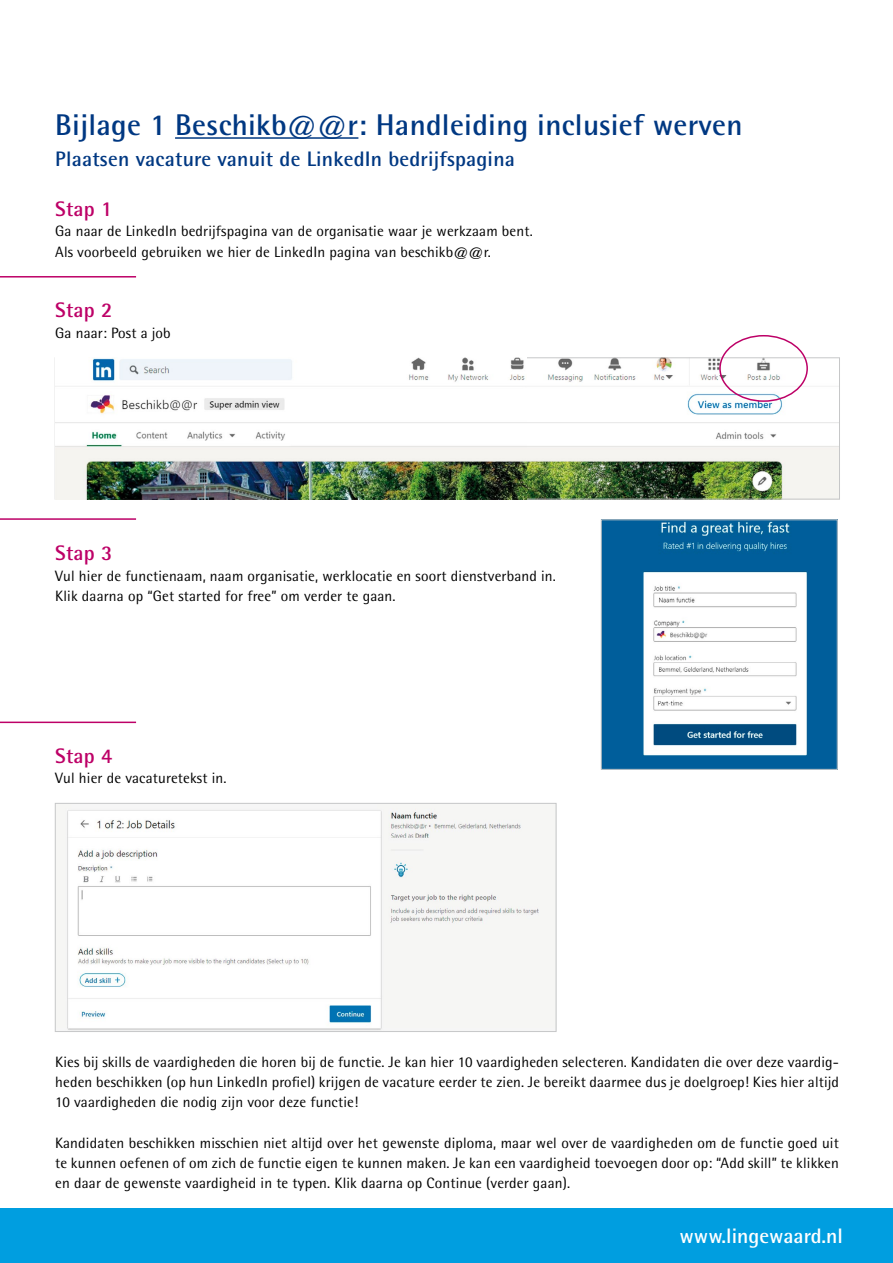
<style>
.page{position:relative;width:893px;height:1263px;background:#fff}
.page>*{position:absolute;margin:0;border:0;box-sizing:border-box;transform-origin:0 0}
.Grote_kop_Roze{font:700 30px "Rotis Semi Sans";letter-spacing:.01em;color:#003882}
.lager{font:700 21px "Rotis Semi Sans";letter-spacing:.01em;color:#003882}
.Kleine_kop_roze{font:700 21px "Rotis Semi Sans";letter-spacing:.01em;color:#bd0067}
.t1{font:700 21px "Rotis Semi Sans";color:#fff}
.platte_tekst_zwart{font:15px/20.2px "Rotis Semi Sans";letter-spacing:.01em;color:#000;text-align:justify}
</style>
<div class="page">
<div style="left:0;top:1209px;width:893px;height:54px;background:#009ee0"></div>
<img style="left:57px;top:359px;width:781px;height:138px">
<div style="left:55px;top:357px;width:785px;height:142px;border:1px solid #c6c7c8"></div>
<div style="left:719px;top:335px;width:89px;height:67px;border:2px solid #bd0067;border-radius:50%"></div>
<img style="left:603px;top:521px;width:233px;height:247px">
<div style="left:601px;top:519px;width:237px;height:251px;border:1px solid #c6c7c8"></div>
<img style="left:57px;top:805px;width:497px;height:225px">
<div style="left:55px;top:803px;width:501px;height:229px;border:1px solid #c6c7c8"></div>
<hr style="left:175px;top:137px;width:183px;height:2px;background:#003882">
<hr style="left:0;top:276px;width:136px;height:2px;background:#bd0067">
<hr style="left:0;top:518px;width:136px;height:2px;background:#bd0067">
<hr style="left:0;top:722px;width:136px;height:1px;background:#bd0067">
<h2 class="Grote_kop_Roze" style="left:55px;top:106px;width:689px">Bijlage 1 Beschikb@@r: Handleiding inclusief werven</h2>
<h3 class="lager" style="left:55px;top:146px;width:461px">Plaatsen vacature vanuit de LinkedIn bedrijfspagina</h3>
<h3 class="Kleine_kop_roze" style="left:55px;top:196px;width:59px">Stap 1</h3>
<p class="platte_tekst_zwart" style="left:55px;top:221px;width:479px">Ga naar de LinkedIn bedrijfspagina van de organisatie waar je werkzaam bent.</p>
<p class="platte_tekst_zwart" style="left:55px;top:241px;width:437px">Als voorbeeld gebruiken we hier de LinkedIn pagina van beschikb@@r.</p>
<h3 class="Kleine_kop_roze" style="left:55px;top:297px;width:59px">Stap 2</h3>
<p class="platte_tekst_zwart" style="left:55px;top:322px;width:117px">Ga naar: Post a job</p>
<h3 class="Kleine_kop_roze" style="left:55px;top:540px;width:59px">Stap 3</h3>
<p class="platte_tekst_zwart" style="left:55px;top:565px;width:502px">Vul hier de functienaam, naam organisatie, werklocatie en soort dienstverband in.</p>
<p class="platte_tekst_zwart" style="left:55px;top:585px;width:342px">Klik daarna op “Get started for free” om verder te gaan.</p>
<h3 class="Kleine_kop_roze" style="left:55px;top:743px;width:59px">Stap 4</h3>
<p class="platte_tekst_zwart" style="left:55px;top:768px;width:173px">Vul hier de vacaturetekst in.</p>
<p class="platte_tekst_zwart" style="left:55px;top:1051px;width:785px">Kies bij skills de vaardigheden die horen bij de functie. Je kan hier 10 vaardigheden selecteren. Kandidaten die over deze vaardig&shy;heden beschikken (op hun LinkedIn profiel) krijgen de vacature eerder te zien. Je bereikt daarmee dus je doelgroep! Kies hier altijd 10 vaardigheden die nodig zijn voor deze functie!</p>
<p class="platte_tekst_zwart" style="left:55px;top:1132px;width:785px">Kandidaten beschikken misschien niet altijd over het gewenste diploma, maar wel over de vaardigheden om de functie goed uit te kunnen oefenen of om zich de functie eigen te kunnen maken. Je kan een vaardigheid toevoegen door op: “Add skill” te klikken en daar de gewenste vaardigheid in te typen. Klik daarna op Continue (verder gaan).</p>
<h2 class="t1" style="left:679px;top:1223px;width:165px">www.lingewaard.nl</h2>
</div>
